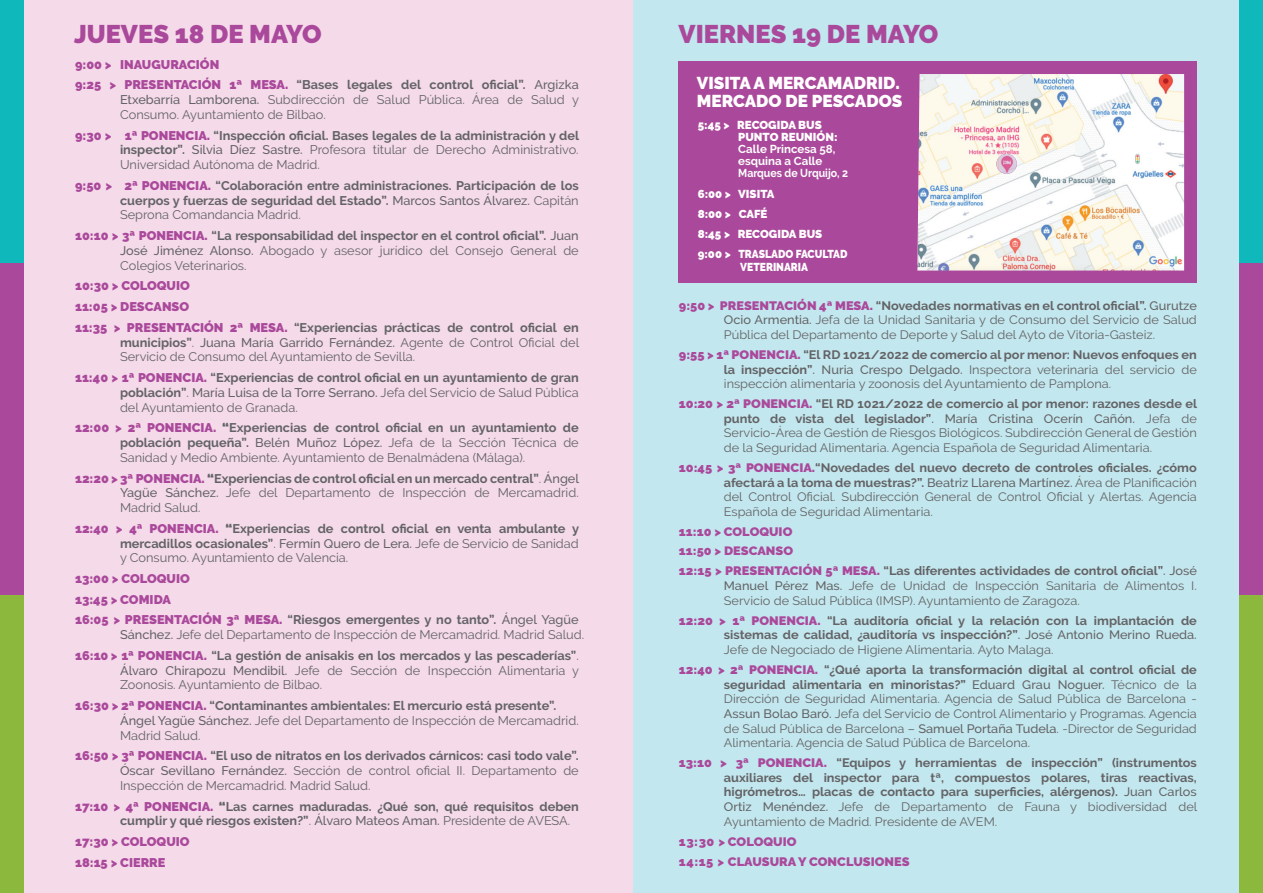
<style>
.page{position:relative;width:1263px;height:893px;background:#fff}
.page>*{position:absolute;margin:0;border:0;box-sizing:border-box;transform-origin:0 0}
.t1{font:900 25.5px "Raleway";color:#aa499b}
.t2{font:900 17.1px/17.5px "Raleway";color:#fff}
.t3{font:12.6px/14.7px "Raleway";color:#636366}
.t4{font:700 12.6px/14.7px "Raleway";color:#636366;text-align:justify}
.t5{font:900 12.6px/20.7px "Raleway";color:#aa499b}
.t6{font:12.3px/14.5px "Raleway";color:#636366;text-align:justify;scale:1.04 1}
.t7{font:700 12.3px/14.5px "Raleway";color:#636366;text-align:justify;scale:1.04 1}
.t8{font:900 12.3px/20.2px "Raleway";color:#aa499b;scale:1.04 1}
.t9{font:900 12px "Raleway";color:#aa499b;scale:1.06 1}
.t10{font:900 11.55px/20.2px "Raleway";color:#fff}
.t11{font:700 11.55px/12.1px "Raleway";color:#fff}
.t12{font:900 11.55px "Raleway";color:#fff;scale:.9 1}
.s1{font-weight:700;color:#636366}
.s2{font-weight:500;color:#636366}
.s3{font-weight:500}
.s4{font-weight:900;color:#aa499b}
.s5{font-weight:700}
.s6{font-weight:400}
.s7{font-weight:900}
</style>
<div class="page">
<div style="left:630px;top:0;width:613px;height:893px;background:#c3e7ee"></div>
<div style="left:0;top:0;width:632px;height:893px;background:#f5dae9"></div>
<div style="left:0;top:593px;width:23px;height:300px;background:#8cb83d"></div>
<div style="left:0;top:259px;width:23px;height:335px;background:#aa499b"></div>
<div style="left:0;top:0;width:23px;height:263px;background:#0fb9bb"></div>
<div style="left:1239px;top:593px;width:24px;height:300px;background:#8cb83d"></div>
<div style="left:1239px;top:259px;width:24px;height:335px;background:#aa499b"></div>
<div style="left:1239px;top:0;width:24px;height:263px;background:#0fb9bb"></div>
<div style="left:678px;top:61px;width:518px;height:222px;background:#aa499b"></div>
<img style="left:917px;top:74px;width:267px;height:197px">
<img style="left:996px;top:154px;width:21px;height:20px;border-radius:10px">
<h1 class="t1" style="left:74px;top:19px;width:249px">JUEVES 18 DE MAYO</h1>
<h1 class="t1" style="left:678px;top:19px;width:261px">VIERNES 19 DE MAYO</h1>
<p class="t5" style="left:75px;top:54px;width:505px">9:00 &gt; INAUGURACIÓN<br>9:25 &gt; PRESENTACIÓN 1ª MESA. <span class="s1">“Bases legales del control oficial”.</span> <span class="s2">Argizka</span></p>
<p class="t3" style="left:120px;top:92px;width:461px"><span class="s3">Etxebarría Lamborena.</span> Subdirección de Salud Pública. Área de Salud y<br>Consumo. Ayuntamiento de Bilbao.</p>
<p class="t3" style="left:120px;top:128px;width:461px;text-align:justify;text-indent:-45px"><span class="s4">9:30 &gt; 1ª PONENCIA.</span> <span class="s5">“Inspección oficial. Bases legales de la administración y del inspector”.</span> <span class="s3">Silvia Díez Sastre.</span> Profesora titular de Derecho Administrativo.<br>Universidad Autónoma de Madrid.</p>
<p class="t4" style="left:120px;top:178px;width:460px;text-indent:-45px"><span class="s4">9:50 &gt; 2ª PONENCIA.</span> “Colaboración entre administraciones. Participación de los cuerpos y fuerzas de seguridad del Estado”. <span class="s3">Marcos Santos Álvarez.</span> <span class="s6">Capitán Seprona Comandancia Madrid.</span></p>
<p class="t3" style="left:120px;top:228px;width:460px;text-align:justify;text-indent:-45px"><span class="s4">10:10 &gt; 3ª PONENCIA.</span> <span class="s5">“La responsabilidad del inspector en el control oficial”.</span> <span class="s3">Juan José Jiménez Alonso.</span> Abogado y asesor jurídico del Consejo General de Colegios Veterinarios.</p>
<p class="t5" style="left:75px;top:276px;width:505px">10:30 &gt; COLOQUIO<br>11:05 &gt; DESCANSO<br>11:35 &gt; PRESENTACIÓN 2ª MESA. <span class="s1">“Experiencias prácticas de control oficial en</span></p>
<p class="t3" style="left:120px;top:335px;width:461px"><span class="s5">municipios”</span>. <span class="s3">Juana María Garrido Fernández.</span> Agente de Control Oficial del<br>Servicio de Consumo del Ayuntamiento de Sevilla.</p>
<p class="t4" style="left:120px;top:370px;width:460px;text-indent:-45px"><span class="s4">11:40 &gt; 1ª PONENCIA.</span> “Experiencias de control oficial en un ayuntamiento de gran población”<span class="s6">.</span> <span class="s3">María Luisa de la Torre Serrano.</span> <span class="s6">Jefa del Servicio de Salud Pública del Ayuntamiento de Granada.</span></p>
<p class="t3" style="left:120px;top:420px;width:460px;text-align:justify;text-indent:-45px"><span class="s4">12:00 &gt; 2ª PONENCIA.</span> <span class="s7">“</span><span class="s5">Experiencias de control oficial en un ayuntamiento de población pequeña”.</span> <span class="s3">Belén Muñoz López.</span> Jefa de la Sección Técnica de Sanidad y Medio Ambiente. Ayuntamiento de Benalmádena (Málaga).</p>
<p class="t3" style="left:120px;top:471px;width:461px;text-align:justify;text-indent:-45px"><span class="s4">12:20 &gt; 3ª PONENCIA.</span> <span class="s7">“</span><span class="s5">Experiencias de control oficial en un mercado central”</span>. <span class="s3">Ángel Yagüe Sánchez.</span> Jefe del Departamento de Inspección de Mercamadrid.<br>Madrid Salud.</p>
<p class="t4" style="left:120px;top:521px;width:461px;text-indent:-45px"><span class="s4">12:40 &gt; 4ª PONENCIA.</span> <span class="s7">“</span>Experiencias de control oficial en venta ambulante y mercadillos ocasionales”<span class="s6">.</span> <span class="s3">Fermín Quero de Lera.</span> <span class="s6">Jefe de Servicio de Sanidad y Consumo. Ayuntamiento de Valencia.</span></p>
<p class="t5" style="left:75px;top:568px;width:505px">13:00 &gt; COLOQUIO<br>13:45 &gt; COMIDA<br>16:05 &gt; PRESENTACIÓN 3ª MESA. <span class="s1">“Riesgos emergentes y no tanto”.</span> <span class="s2">Ángel Yagüe</span></p>
<p class="t3" style="left:75px;top:624px;width:510px;line-height:20.7px;text-indent:45px"><span class="s3">Sánchez.</span> Jefe del Departamento de Inspección de Mercamadrid. Madrid Salud.<br><span class="s4">16:10 &gt; 1ª PONENCIA.</span> <span class="s5">“La gestión de anisakis en los mercados y las pescaderías”</span>.</p>
<p class="t3" style="left:120px;top:663px;width:461px"><span class="s3">Álvaro Chirapozu Mendibil.</span> Jefe de Sección de Inspección Alimentaria y<br>Zoonosis. Ayuntamiento de Bilbao.</p>
<p class="t3" style="left:120px;top:698px;width:460px;text-indent:-45px"><span class="s4">16:30 &gt; 2ª PONENCIA.</span> <span class="s5">“Contaminantes ambientales: El mercurio está presente”.<br></span><span class="s3">Ángel Yagüe Sánchez.</span> Jefe del Departamento de Inspección de Mercamadrid.<br>Madrid Salud.</p>
<p class="t3" style="left:120px;top:748px;width:460px;text-align:justify;text-indent:-45px"><span class="s4">16:50 &gt; 3ª PONENCIA.</span> <span class="s5">“El uso de nitratos en los derivados cárnicos: casi todo vale”.<br></span><span class="s3">Óscar Sevillano Fernández.</span> Sección de control oficial II. Departamento de Inspección de Mercamadrid. Madrid Salud.</p>
<p class="t4" style="left:120px;top:799px;width:460px;text-indent:-45px"><span class="s4">17:10 &gt; 4ª PONENCIA.</span> <span class="s7">“</span>Las carnes maduradas. ¿Qué son, qué requisitos deben cumplir y qué riesgos existen?”<span class="s6">.</span> <span class="s3">Álvaro Mateos Aman.</span> <span class="s6">Presidente de AVESA.</span></p>
<p class="t5" style="left:75px;top:831px;width:116px">17:30 &gt; COLOQUIO<br>18:15 &gt; CIERRE</p>
<h2 class="t2" style="left:697px;top:75px;width:207px">VISITA A MERCAMADRID.<br>MERCADO DE PESCADOS</h2>
<p class="t10" style="left:738px;top:118px;width:101px;line-height:12.1px;text-indent:-41px">5:45 &gt; RECOGIDA BUS<br>PUNTO REUNIÓN:</p>
<p class="t11" style="left:738px;top:143px;width:111px">Calle Princesa 58, esquina a Calle<br>Marques de Urquijo, 2</p>
<p class="t10" style="left:698px;top:183px;width:151px">6:00 &gt; VISITA<br>8:00 &gt; CAFÉ<br>8:45 &gt; RECOGIDA BUS<br>9:00 &gt; TRASLADO FACULTAD</p>
<p class="t12" style="left:740px;top:260px;width:77px">VETERINARIA</p>
<p class="t6" style="left:724px;top:298px;width:456px;text-indent:-45px"><span class="s4">9:50 &gt; PRESENTACIÓN 4ª MESA.</span> <span class="s5">“Novedades normativas en el control oficial”.</span> <span class="s3">Gurutze Ocio Armentia.</span> Jefa de la Unidad Sanitaria y de Consumo del Servicio de Salud Pública del Departamento de Deporte y Salud del Ayto de Vitoria-Gasteiz.</p>
<p class="t6" style="left:724px;top:347px;width:456px;text-indent:-45px"><span class="s4">9:55 &gt; 1ª PONENCIA.</span> <span class="s5">“El RD 1021/2022 de comercio al por menor: Nuevos enfoques en la inspección”</span><span class="s3">. Nuria Crespo Delgado.</span> Inspectora veterinaria del servicio de inspección alimentaria y zoonosis del Ayuntamiento de Pamplona.</p>
<p class="t6" style="left:724px;top:397px;width:457px;text-indent:-45px"><span class="s4">10:20 &gt; 2ª PONENCIA.</span> <span class="s5">“El RD 1021/2022 de comercio al por menor: razones desde el punto de vista del legislador”</span><span class="s3">. María Cristina Ocerín Cañón.</span> Jefa de Servicio-Área de Gestión de Riesgos Biológicos. Subdirección General de Gestión de la Seguridad Alimentaria. Agencia Española de Seguridad Alimentaria.</p>
<p class="t6" style="left:724px;top:461px;width:456px;text-indent:-45px"><span class="s4">10:45 &gt; 3ª PONENCIA.</span><span class="s5">“Novedades del nuevo decreto de controles oficiales. ¿cómo afectará a la toma de muestras?”.</span> <span class="s3">Beatriz Llarena Martínez.</span> Área de Planificación del Control Oficial. Subdirección General de Control Oficial y Alertas. Agencia Española de Seguridad Alimentaria.</p>
<p class="t8" style="left:679px;top:522px;width:111px">11:10 &gt; COLOQUIO</p>
<p class="t9" style="left:679px;top:544px;width:109px">11:50 &gt; DESCANSO</p>
<p class="t6" style="left:724px;top:564px;width:456px;text-indent:-45px"><span class="s4">12:15 &gt; PRESENTACIÓN 5ª MESA.</span> <span class="s5">“Las diferentes actividades de control oficial”</span><span class="s3">. José Manuel Pérez Mas.</span> Jefe de Unidad de Inspección Sanitaria de Alimentos I.<br>Servicio de Salud Pública (IMSP). Ayuntamiento de Zaragoza.</p>
<p class="t7" style="left:724px;top:613px;width:456px;text-indent:-45px"><span class="s4">12:20 &gt; 1ª PONENCIA.</span> “La auditoría oficial y la relación con la implantación de sistemas de calidad, ¿auditoría vs inspección?”<span class="s3">. José Antonio Merino Rueda.<br></span><span class="s6">Jefe de Negociado de Higiene Alimentaria. Ayto Malaga.</span></p>
<p class="t6" style="left:724px;top:663px;width:456px;text-indent:-45px"><span class="s4">12:40 &gt; 2ª PONENCIA.</span> <span class="s5">“¿Qué aporta la transformación digital al control oficial de seguridad alimentaria en minoristas?”</span> <span class="s3">Eduard Grau Noguer.</span> Técnico de la Dirección de Seguridad Alimentaria. Agencia de Salud Pública de Barcelona - <span class="s3">Assun Bolao Baró.</span> Jefa del Servicio de Control Alimentario y Programas. Agencia de Salud Pública de Barcelona – <span class="s3">Samuel Portaña Tudela</span>. -Director de Seguridad Alimentaria. Agencia de Salud Pública de Barcelona.</p>
<p class="t7" style="left:724px;top:756px;width:457px;text-indent:-45px"><span class="s4">13:10 &gt; 3ª PONENCIA.</span> “Equipos y herramientas de inspección” (instrumentos auxiliares del inspector para tª, compuestos polares, tiras reactivas, higrómetros… placas de contacto para superficies, alérgenos). <span class="s3">Juan Carlos Ortiz Menéndez.</span> <span class="s6">Jefe de Departamento de Fauna y biodiversidad del Ayuntamiento de Madrid. Presidente de AVEM.</span></p>
<p class="t8" style="left:679px;top:831px;width:223px">13:30 &gt; COLOQUIO<br>14:15 &gt; CLAUSURA Y CONCLUSIONES</p>
</div>
